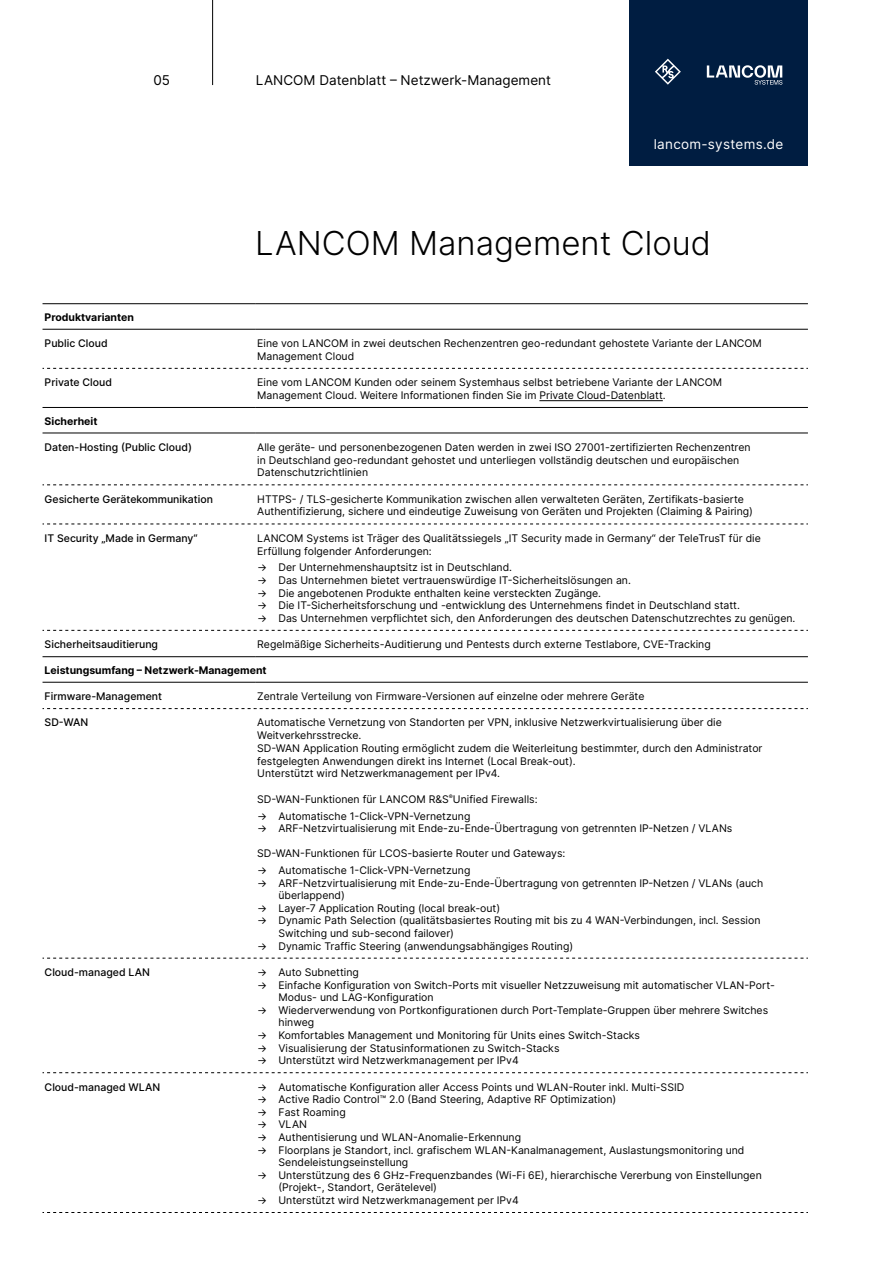
<style>
.page{position:relative;width:893px;height:1263px;background:#fff}
.page>*{position:absolute;margin:0;border:0;box-sizing:border-box;transform-origin:0 0}
.t1{font:300 33px "Inter";color:#000}
.t2{font:13.5px "Inter";color:#000}
.t3{font:13.5px "Inter";letter-spacing:.02em;color:#fff}
.t4{font:10.5px/12.8px "Inter";color:#000}
.t5{font:500 10.5px "Inter";color:#000}
.t6{font:700 10.5px "Inter";color:#000}
</style>
<div class="page">
<div style="left:629px;top:0;width:179px;height:166px;background:#001d41"></div>
<hr style="left:212px;top:0;width:1px;height:85px;background:#000">
<svg style="left:655px;top:59px;width:26px;height:26px"></svg>
<svg style="left:707px;top:65px;width:75px;height:20px"></svg>
<svg style="left:43px;top:368px;width:765px;height:1px"></svg>
<svg style="left:43px;top:484px;width:765px;height:1px"></svg>
<svg style="left:43px;top:524px;width:765px;height:1px"></svg>
<svg style="left:43px;top:630px;width:765px;height:1px"></svg>
<svg style="left:43px;top:708px;width:765px;height:1px"></svg>
<svg style="left:43px;top:1212px;width:765px;height:1px"></svg>
<hr style="left:43px;top:303px;width:212px;height:1px;background:#000">
<hr style="left:255px;top:303px;width:553px;height:1px;background:#000">
<hr style="left:43px;top:329px;width:212px;height:1px;background:#000">
<hr style="left:255px;top:329px;width:553px;height:1px;background:#000">
<hr style="left:43px;top:407px;width:212px;height:1px;background:#000">
<hr style="left:255px;top:407px;width:553px;height:1px;background:#000">
<hr style="left:43px;top:433px;width:212px;height:1px;background:#000">
<hr style="left:255px;top:433px;width:553px;height:1px;background:#000">
<hr style="left:43px;top:656px;width:212px;height:1px;background:#000">
<hr style="left:255px;top:656px;width:553px;height:1px;background:#000">
<hr style="left:43px;top:682px;width:212px;height:1px;background:#000">
<hr style="left:255px;top:682px;width:553px;height:1px;background:#000">
<svg style="left:43px;top:958px;width:765px;height:1px"></svg>
<svg style="left:43px;top:1072px;width:765px;height:1px"></svg>
<hr style="left:539px;top:400px;width:124px;height:1px;background:#000">
<p class="t2" style="left:153px;top:70px;width:18px">05</p>
<p class="t2" style="left:256px;top:70px;width:297px">LANCOM Datenblatt – Netzwerk-Management</p>
<p class="t3" style="left:654px;top:134px;width:131px">lancom-systems.de</p>
<h1 class="t1" style="left:255px;top:220px;width:458px">LANCOM Management Cloud</h1>
<p class="t6" style="left:45px;top:309px;width:91px">Produktvarianten</p>
<p class="t5" style="left:45px;top:336px;width:64px">Public Cloud</p>
<p class="t4" style="left:257px;top:337px;width:506px">Eine von LANCOM in zwei deutschen Rechenzentren geo-redundant gehostete Variante der LANCOM<br>Management Cloud</p>
<p class="t5" style="left:45px;top:375px;width:69px">Private Cloud</p>
<p class="t4" style="left:257px;top:376px;width:466px">Eine vom LANCOM Kunden oder seinem Systemhaus selbst betriebene Variante der LANCOM<br>Management Cloud. Weitere Informationen finden Sie im Private Cloud-Datenblatt.</p>
<p class="t6" style="left:45px;top:413px;width:54px">Sicherheit</p>
<p class="t5" style="left:45px;top:439px;width:149px">Daten-Hosting (Public Cloud)</p>
<p class="t4" style="left:257px;top:440px;width:495px">Alle geräte- und personenbezogenen Daten werden in zwei ISO 27001-zertifizierten Rechenzentren in Deutschland geo-redundant gehostet und unterliegen vollständig deutschen und europäischen<br>Datenschutzrichtlinien</p>
<p class="t5" style="left:45px;top:491px;width:170px">Gesicherte Gerätekommunikation</p>
<p class="t4" style="left:257px;top:492px;width:497px">HTTPS- / TLS-gesicherte Kommunikation zwischen allen verwalteten Geräten, Zertifikats-basierte<br>Authentifizierung, sichere und eindeutige Zuweisung von Geräten und Projekten (Claiming &amp; Pairing)</p>
<p class="t5" style="left:45px;top:530px;width:155px">IT Security „Made in Germany“</p>
<p class="t4" style="left:257px;top:531px;width:505px">LANCOM Systems ist Träger des Qualitätssiegels „IT Security made in Germany“ der TeleTrusT für die<br>Erfüllung folgender Anforderungen:</p>
<p class="t4" style="left:257px;top:561px;width:256px">→ Der Unternehmenshauptsitz ist in Deutschland.</p>
<p class="t4" style="left:257px;top:574px;width:375px">→ Das Unternehmen bietet vertrauenswürdige IT-Sicherheitslösungen an.</p>
<p class="t4" style="left:257px;top:586px;width:345px">→ Die angebotenen Produkte enthalten keine versteckten Zugänge.</p>
<p class="t4" style="left:257px;top:599px;width:484px">→ Die IT-Sicherheitsforschung und -entwicklung des Unternehmens findet in Deutschland statt.</p>
<p class="t4" style="left:257px;top:611px;width:540px">→ Das Unternehmen verpflichtet sich, den Anforderungen des deutschen Datenschutzrechtes zu genügen.</p>
<p class="t5" style="left:45px;top:637px;width:115px">Sicherheitsauditierung</p>
<p class="t4" style="left:257px;top:638px;width:455px">Regelmäßige Sicherheits-Auditierung und Pentests durch externe Testlabore, CVE-Tracking</p>
<p class="t6" style="left:45px;top:662px;width:223px">Leistungsumfang – Netzwerk-Management</p>
<p class="t5" style="left:45px;top:688px;width:119px">Firmware-Management</p>
<p class="t4" style="left:257px;top:690px;width:389px">Zentrale Verteilung von Firmware-Versionen auf einzelne oder mehrere Geräte</p>
<p class="t5" style="left:45px;top:715px;width:45px">SD-WAN</p>
<p class="t4" style="left:257px;top:716px;width:507px">Automatische Vernetzung von Standorten per VPN, inklusive Netzwerkvirtualisierung über die Weitverkehrsstrecke.<br>SD-WAN Application Routing ermöglicht zudem die Weiterleitung bestimmter, durch den Administrator festgelegten Anwendungen direkt ins Internet (Local Break-out).<br>Unterstützt wird Netzwerkmanagement per IPv4.</p>
<p class="t4" style="left:257px;top:792px;width:282px">SD-WAN-Funktionen für LANCOM R&amp;S<sup>®</sup>Unified Firewalls:</p>
<p class="t4" style="left:257px;top:809px;width:215px">→ Automatische 1-Click-VPN-Vernetzung</p>
<p class="t4" style="left:257px;top:822px;width:477px">→ ARF-Netzvirtualisierung mit Ende-zu-Ende-Übertragung von getrennten IP-Netzen / VLANs</p>
<p class="t4" style="left:257px;top:847px;width:310px">SD-WAN-Funktionen für LCOS-basierte Router und Gateways:</p>
<p class="t4" style="left:257px;top:863px;width:215px">→ Automatische 1-Click-VPN-Vernetzung</p>
<p class="t4" style="left:279px;top:876px;width:486px;text-indent:-21px">→ ARF-Netzvirtualisierung mit Ende-zu-Ende-Übertragung von getrennten IP-Netzen / VLANs (auch überlappend)</p>
<p class="t4" style="left:257px;top:901px;width:244px">→ Layer-7 Application Routing (local break-out)</p>
<p class="t4" style="left:279px;top:914px;width:483px;text-indent:-21px">→ Dynamic Path Selection (qualitätsbasiertes Routing mit bis zu 4 WAN-Verbindungen, incl. Session<br>Switching und sub-second failover)</p>
<p class="t4" style="left:257px;top:939px;width:317px">→ Dynamic Traffic Steering (anwendungsabhängiges Routing)</p>
<p class="t5" style="left:45px;top:964px;width:107px">Cloud-managed LAN</p>
<p class="t4" style="left:257px;top:965px;width:103px">→ Auto Subnetting</p>
<p class="t4" style="left:279px;top:978px;width:498px;text-indent:-21px">→ Einfache Konfiguration von Switch-Ports mit visueller Netzzuweisung mit automatischer VLAN-Port-<br>Modus- und LAG-Konfiguration</p>
<p class="t4" style="left:279px;top:1003px;width:491px;text-indent:-21px">→ Wiederverwendung von Portkonfigurationen durch Port-Template-Gruppen über mehrere Switches hinweg</p>
<p class="t4" style="left:257px;top:1028px;width:384px">→ Komfortables Management und Monitoring für Units eines Switch-Stacks</p>
<p class="t4" style="left:257px;top:1041px;width:304px">→ Visualisierung der Statusinformationen zu Switch-Stacks</p>
<p class="t4" style="left:257px;top:1054px;width:263px">→ Unterstützt wird Netzwerkmanagement per IPv4</p>
<p class="t5" style="left:45px;top:1079px;width:117px">Cloud-managed WLAN</p>
<p class="t4" style="left:257px;top:1080px;width:429px">→ Automatische Konfiguration aller Access Points und WLAN-Router inkl. Multi-SSID</p>
<p class="t4" style="left:257px;top:1093px;width:361px">→ Active Radio Control™ 2.0 (Band Steering, Adaptive RF Optimization)</p>
<p class="t4" style="left:257px;top:1105px;width:90px">→ Fast Roaming</p>
<p class="t4" style="left:257px;top:1118px;width:51px">→ VLAN</p>
<p class="t4" style="left:257px;top:1130px;width:265px">→ Authentisierung und WLAN-Anomalie-Erkennung</p>
<p class="t4" style="left:279px;top:1143px;width:467px;text-indent:-21px">→ Floorplans je Standort, incl. grafischem WLAN-Kanalmanagement, Auslastungsmonitoring und<br>Sendeleistungseinstellung</p>
<p class="t4" style="left:279px;top:1168px;width:485px;text-indent:-21px">→ Unterstützung des 6 GHz-Frequenzbandes (Wi-Fi 6E), hierarchische Vererbung von Einstellungen (Projekt-, Standort, Gerätelevel)</p>
<p class="t4" style="left:257px;top:1193px;width:263px">→ Unterstützt wird Netzwerkmanagement per IPv4</p>
</div>
